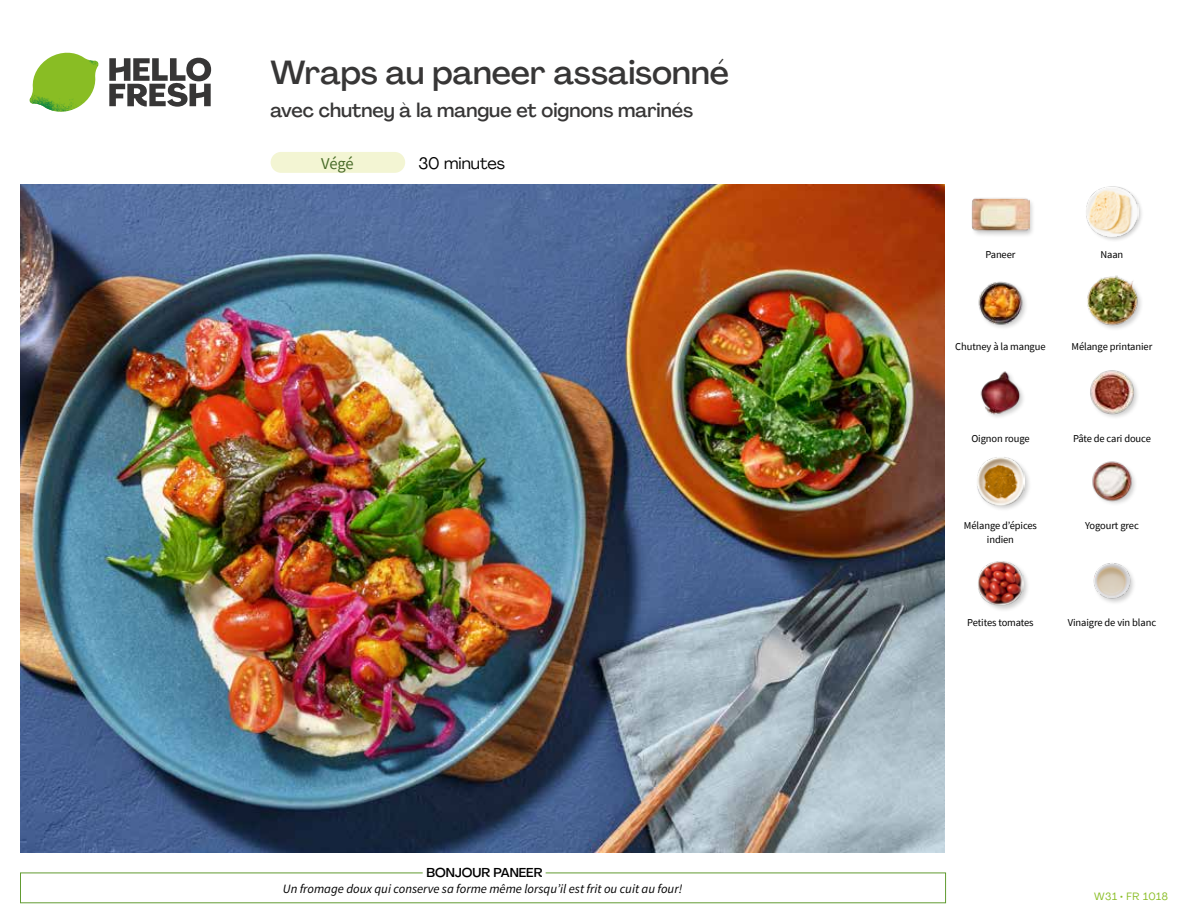
<style>
.page{position:relative;width:1188px;height:918px;background:#fff}
.page>*{position:absolute;margin:0;border:0;box-sizing:border-box;transform-origin:0 0}
.t1{font:500 33px "Agrandir";color:#373636}
.t2{font:500 19.5px "Agrandir";color:#373636}
.t3{font:16.5px "Agrandir";color:#000}
.t4{font:16.5px "Source Sans Pro";color:#4a6c2a}
.t5{font:italic 12.75px "Source Sans Pro";color:#000}
.t6{font:500 12.75px "Agrandir";color:#000}
.t7{font:10.5px/13.5px "Source Sans Pro";letter-spacing:-.01em;color:#000;text-align:center}
.t8{font:10.5px "Agrandir";letter-spacing:.05em;color:#89bd24}
</style>
<div class="page">
<svg style="left:109px;top:57px;width:102px;height:50px"></svg>
<svg style="left:34px;top:53px;width:62px;height:40px"></svg>
<img style="left:67px;top:53px;width:32px;height:26px">
<img style="left:33px;top:75px;width:59px;height:11px">
<img style="left:29px;top:79px;width:61px;height:33px">
<img style="left:65px;top:86px;width:27px;height:25px">
<img style="left:21px;top:184px;width:924px;height:668px">
<div style="left:271px;top:152px;width:134px;height:21px;background:#f3f5d3;border-radius:10px"></div>
<img style="left:1093px;top:563px;width:41px;height:40px">
<div style="left:977px;top:559px;width:53px;height:54px;background:#000;opacity:.2"></div>
<img style="left:978px;top:561px;width:45px;height:45px">
<img style="left:1092px;top:461px;width:43px;height:43px">
<div style="left:975px;top:456px;width:57px;height:56px;background:#000;opacity:.2"></div>
<img style="left:976px;top:457px;width:49px;height:48px">
<img style="left:1090px;top:370px;width:48px;height:48px">
<img style="left:980px;top:371px;width:43px;height:46px">
<img style="left:1087px;top:275px;width:54px;height:54px">
<img style="left:978px;top:281px;width:48px;height:47px">
<div style="left:1085px;top:186px;width:59px;height:57px;background:#000;opacity:.2"></div>
<img style="left:1086px;top:186px;width:52px;height:52px">
<div style="left:971px;top:197px;width:64px;height:41px;background:#000;opacity:.2"></div>
<img style="left:972px;top:197px;width:57px;height:41px">
<h1 class="t1" style="left:271px;top:52px;width:460px">Wraps au paneer assaisonné</h1>
<h2 class="t2" style="left:271px;top:98px;width:424px">avec chutney à la mangue et oignons marinés</h2>
<h3 class="t3" style="left:418px;top:153px;width:88px">30 minutes</h3>
<h3 class="t4" style="left:321px;top:153px;width:34px">Végé</h3>
<p class="t6" style="left:426px;top:864px;width:118px">BONJOUR PANEER</p>
<p class="t5" style="left:283px;top:881px;width:401px">Un fromage doux qui conserve sa forme même lorsqu’il est frit ou cuit au four!</p>
<p class="t7" style="left:985px;top:247px;width:32px">Paneer</p>
<p class="t7" style="left:1101px;top:247px;width:24px">Naan</p>
<p class="t7" style="left:955px;top:340px;width:92px">Chutney à la mangue</p>
<p class="t7" style="left:1072px;top:340px;width:82px">Mélange printanier</p>
<p class="t7" style="left:971px;top:432px;width:60px">Oignon rouge</p>
<p class="t7" style="left:1073px;top:432px;width:79px">Pâte de cari douce</p>
<p class="t7" style="left:964px;top:519px;width:75px">Mélange d’épices indien</p>
<p class="t7" style="left:1085px;top:519px;width:55px">Yogourt grec</p>
<p class="t7" style="left:967px;top:616px;width:68px">Petites tomates</p>
<p class="t7" style="left:1068px;top:616px;width:90px">Vinaigre de vin blanc</p>
<p class="t8" style="left:1094px;top:890px;width:75px">W31 • FR 1018</p>
</div>
